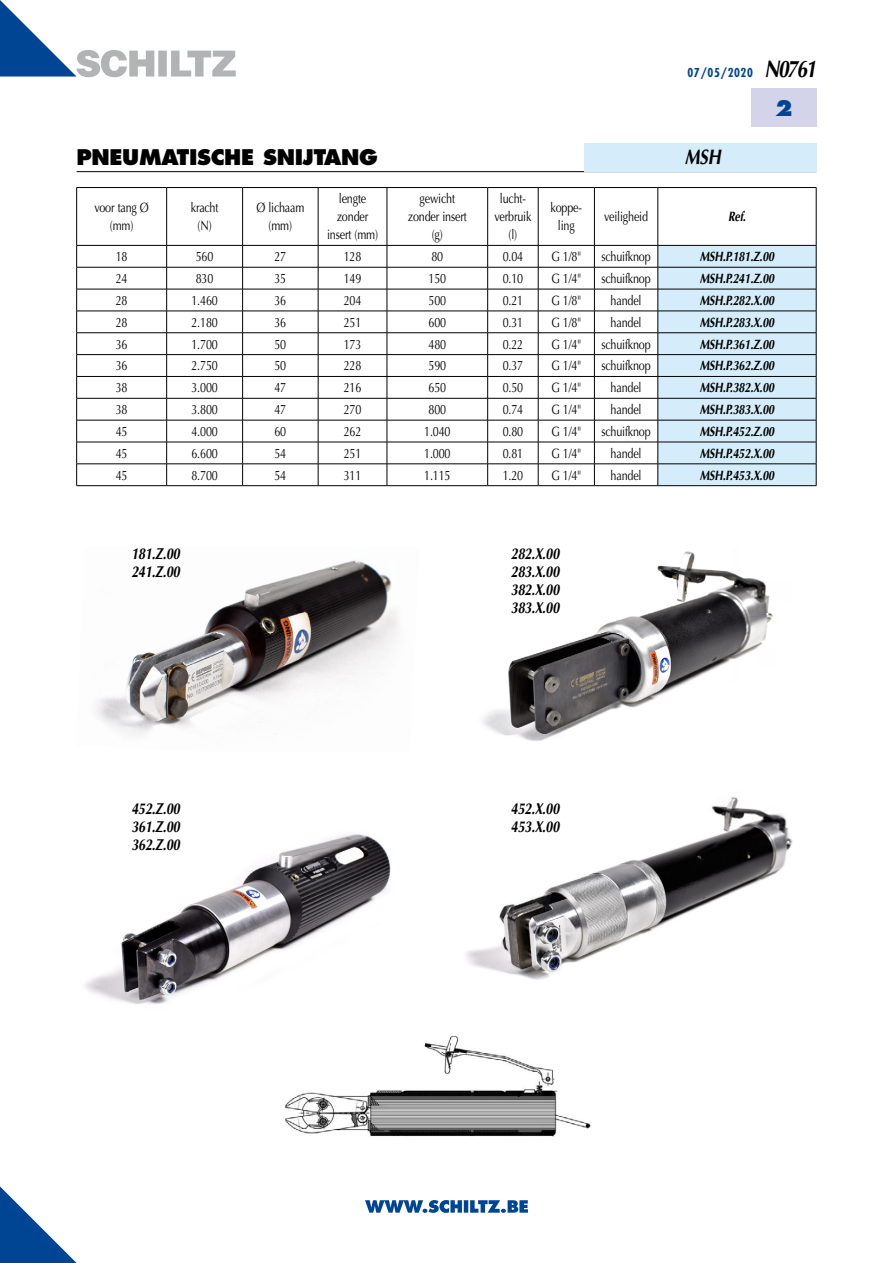
<style>
.page{position:relative;width:893px;height:1263px;background:#fff}
.page>*{position:absolute;margin:0;border:0;box-sizing:border-box;transform-origin:0 0}
.t1{font:800 21px "Futura";letter-spacing:-.015em;color:#000}
.t2{font:italic 700 21px "Optima";color:#000;scale:.8 1}
.t3{font:800 21px "Futura";color:#004494}
.t4{font:italic 700 15.75px/18px "Optima";letter-spacing:-.015em;color:#000;scale:.8 1}
.t5{font:13.5px/18px "Optima";letter-spacing:-.015em;color:#000;text-align:center;scale:.8 1}
.t6{font:italic 700 13.5px "Optima";letter-spacing:-.015em;color:#000;scale:.8 1}
.t7{font:700 condensed 12px "Futura";letter-spacing:.05em;color:#004494}
.s1{font-family:"Optima";font-style:italic;font-stretch:normal;font-size:24px;color:#000}
</style>
<div class="page">
<svg style="left:0;top:1186px;width:77px;height:77px"></svg>
<div style="left:751px;top:89px;width:65px;height:38px;background:#d3d4e9"></div>
<hr style="left:77px;top:171px;width:739px;height:1px;background:#000">
<svg style="left:0;top:0;width:236px;height:77px"></svg>
<svg style="left:365px;top:1200px;width:163px;height:13px"></svg>
<div style="left:584px;top:143px;width:232px;height:28px;background:#d5edfa"></div>
<svg style="left:77px;top:188px;width:581px;height:57px"></svg>
<hr style="left:76px;top:187px;width:91px;height:1px;background:#000">
<hr style="left:76px;top:188px;width:1px;height:57px;background:#000">
<hr style="left:167px;top:187px;width:76px;height:1px;background:#000">
<hr style="left:166px;top:188px;width:1px;height:57px;background:#000">
<hr style="left:243px;top:187px;width:75px;height:1px;background:#000">
<hr style="left:242px;top:188px;width:1px;height:57px;background:#000">
<hr style="left:318px;top:187px;width:69px;height:1px;background:#000">
<hr style="left:318px;top:188px;width:1px;height:57px;background:#000">
<hr style="left:387px;top:187px;width:101px;height:1px;background:#000">
<hr style="left:387px;top:188px;width:1px;height:57px;background:#000">
<hr style="left:488px;top:187px;width:50px;height:1px;background:#000">
<hr style="left:487px;top:188px;width:1px;height:57px;background:#000">
<hr style="left:538px;top:187px;width:56px;height:1px;background:#000">
<hr style="left:538px;top:188px;width:1px;height:57px;background:#000">
<hr style="left:594px;top:187px;width:64px;height:1px;background:#000">
<hr style="left:594px;top:188px;width:1px;height:57px;background:#000">
<hr style="left:658px;top:187px;width:158px;height:1px;background:#000">
<hr style="left:658px;top:188px;width:1px;height:57px;background:#000">
<hr style="left:816px;top:188px;width:1px;height:57px;background:#000">
<svg style="left:76px;top:245px;width:741px;height:241px"></svg>
<img style="left:96px;top:560px;width:303px;height:175px">
<img style="left:482px;top:551px;width:292px;height:190px">
<img style="left:466px;top:797px;width:327px;height:183px">
<img style="left:85px;top:834px;width:306px;height:170px">
<img style="left:285px;top:1036px;width:306px;height:101px">
<p class="t7" style="left:687px;top:65px;width:130px">07/05/2020 <span class="s1">N0761</span></p>
<h1 class="t3" style="left:775px;top:95px;width:19px">2</h1>
<h1 class="t1" style="left:77px;top:144px;width:303px">PNEUMATISCHE SNIJTANG</h1>
<h1 class="t2" style="left:685px;top:145px;width:46px">MSH</h1>
<p class="t5" style="left:94px;top:199px;width:70px">voor tang Ø (mm)</p>
<p class="t5" style="left:191px;top:199px;width:36px">kracht (N)</p>
<p class="t5" style="left:256px;top:199px;width:62px">Ø lichaam (mm)</p>
<p class="t5" style="left:327px;top:190px;width:65px">lengte zonder insert (mm)</p>
<p class="t5" style="left:408px;top:190px;width:75px">gewicht zonder insert (g)</p>
<p class="t5" style="left:494px;top:190px;width:48px">lucht&shy;verbruik (l)</p>
<p class="t5" style="left:550px;top:199px;width:41px">koppe&shy;ling</p>
<p class="t5" style="left:604px;top:208px;width:57px">veiligheid</p>
<p class="t6" style="left:728px;top:209px;width:24px">Ref.</p>
<p class="t5" style="left:116px;top:248px;width:16px">18</p>
<p class="t5" style="left:196px;top:248px;width:24px">560</p>
<p class="t5" style="left:274px;top:248px;width:16px">27</p>
<p class="t5" style="left:344px;top:248px;width:24px">128</p>
<p class="t5" style="left:431px;top:248px;width:16px">80</p>
<p class="t5" style="left:503px;top:248px;width:27px">0.04</p>
<p class="t5" style="left:552px;top:248px;width:38px">G 1/8"</p>
<p class="t5" style="left:601px;top:248px;width:63px">schuifknop</p>
<p class="t6" style="left:700px;top:249px;width:95px">MSH.P.181.Z.00</p>
<p class="t5" style="left:116px;top:270px;width:16px">24</p>
<p class="t5" style="left:196px;top:270px;width:24px">830</p>
<p class="t5" style="left:274px;top:270px;width:16px">35</p>
<p class="t5" style="left:344px;top:270px;width:24px">149</p>
<p class="t5" style="left:428px;top:270px;width:24px">150</p>
<p class="t5" style="left:503px;top:270px;width:27px">0.10</p>
<p class="t5" style="left:552px;top:270px;width:38px">G 1/4"</p>
<p class="t5" style="left:601px;top:270px;width:63px">schuifknop</p>
<p class="t6" style="left:700px;top:271px;width:95px">MSH.P.241.Z.00</p>
<p class="t5" style="left:116px;top:291px;width:16px">28</p>
<p class="t5" style="left:191px;top:291px;width:34px">1.460</p>
<p class="t5" style="left:274px;top:291px;width:16px">36</p>
<p class="t5" style="left:344px;top:291px;width:24px">204</p>
<p class="t5" style="left:428px;top:291px;width:24px">500</p>
<p class="t5" style="left:503px;top:291px;width:27px">0.21</p>
<p class="t5" style="left:552px;top:291px;width:38px">G 1/8"</p>
<p class="t5" style="left:611px;top:291px;width:40px">handel</p>
<p class="t6" style="left:700px;top:292px;width:95px">MSH.P.282.X.00</p>
<p class="t5" style="left:116px;top:313px;width:16px">28</p>
<p class="t5" style="left:191px;top:313px;width:34px">2.180</p>
<p class="t5" style="left:274px;top:313px;width:16px">36</p>
<p class="t5" style="left:344px;top:313px;width:24px">251</p>
<p class="t5" style="left:428px;top:313px;width:24px">600</p>
<p class="t5" style="left:503px;top:313px;width:27px">0.31</p>
<p class="t5" style="left:552px;top:313px;width:38px">G 1/8"</p>
<p class="t5" style="left:611px;top:313px;width:40px">handel</p>
<p class="t6" style="left:700px;top:314px;width:95px">MSH.P.283.X.00</p>
<p class="t5" style="left:116px;top:335px;width:16px">36</p>
<p class="t5" style="left:191px;top:335px;width:34px">1.700</p>
<p class="t5" style="left:274px;top:335px;width:16px">50</p>
<p class="t5" style="left:344px;top:335px;width:24px">173</p>
<p class="t5" style="left:428px;top:335px;width:24px">480</p>
<p class="t5" style="left:503px;top:335px;width:27px">0.22</p>
<p class="t5" style="left:552px;top:335px;width:38px">G 1/4"</p>
<p class="t5" style="left:601px;top:335px;width:63px">schuifknop</p>
<p class="t6" style="left:700px;top:336px;width:95px">MSH.P.361.Z.00</p>
<p class="t5" style="left:116px;top:357px;width:16px">36</p>
<p class="t5" style="left:191px;top:357px;width:34px">2.750</p>
<p class="t5" style="left:274px;top:357px;width:16px">50</p>
<p class="t5" style="left:344px;top:357px;width:24px">228</p>
<p class="t5" style="left:428px;top:357px;width:24px">590</p>
<p class="t5" style="left:503px;top:357px;width:27px">0.37</p>
<p class="t5" style="left:552px;top:357px;width:38px">G 1/4"</p>
<p class="t5" style="left:601px;top:357px;width:63px">schuifknop</p>
<p class="t6" style="left:700px;top:358px;width:95px">MSH.P.362.Z.00</p>
<p class="t5" style="left:116px;top:379px;width:16px">38</p>
<p class="t5" style="left:191px;top:379px;width:34px">3.000</p>
<p class="t5" style="left:274px;top:379px;width:16px">47</p>
<p class="t5" style="left:344px;top:379px;width:24px">216</p>
<p class="t5" style="left:428px;top:379px;width:24px">650</p>
<p class="t5" style="left:503px;top:379px;width:27px">0.50</p>
<p class="t5" style="left:552px;top:379px;width:38px">G 1/4"</p>
<p class="t5" style="left:611px;top:379px;width:40px">handel</p>
<p class="t6" style="left:700px;top:380px;width:95px">MSH.P.382.X.00</p>
<p class="t5" style="left:116px;top:401px;width:16px">38</p>
<p class="t5" style="left:191px;top:401px;width:34px">3.800</p>
<p class="t5" style="left:274px;top:401px;width:16px">47</p>
<p class="t5" style="left:344px;top:401px;width:24px">270</p>
<p class="t5" style="left:428px;top:401px;width:24px">800</p>
<p class="t5" style="left:503px;top:401px;width:27px">0.74</p>
<p class="t5" style="left:552px;top:401px;width:38px">G 1/4"</p>
<p class="t5" style="left:611px;top:401px;width:40px">handel</p>
<p class="t6" style="left:700px;top:402px;width:95px">MSH.P.383.X.00</p>
<p class="t5" style="left:116px;top:423px;width:16px">45</p>
<p class="t5" style="left:191px;top:423px;width:34px">4.000</p>
<p class="t5" style="left:274px;top:423px;width:16px">60</p>
<p class="t5" style="left:344px;top:423px;width:24px">262</p>
<p class="t5" style="left:424px;top:423px;width:34px">1.040</p>
<p class="t5" style="left:503px;top:423px;width:27px">0.80</p>
<p class="t5" style="left:552px;top:423px;width:38px">G 1/4"</p>
<p class="t5" style="left:601px;top:423px;width:63px">schuifknop</p>
<p class="t6" style="left:700px;top:423px;width:95px">MSH.P.452.Z.00</p>
<p class="t5" style="left:116px;top:444px;width:16px">45</p>
<p class="t5" style="left:191px;top:444px;width:34px">6.600</p>
<p class="t5" style="left:274px;top:444px;width:16px">54</p>
<p class="t5" style="left:344px;top:444px;width:24px">251</p>
<p class="t5" style="left:424px;top:444px;width:34px">1.000</p>
<p class="t5" style="left:503px;top:444px;width:27px">0.81</p>
<p class="t5" style="left:552px;top:444px;width:38px">G 1/4"</p>
<p class="t5" style="left:611px;top:444px;width:40px">handel</p>
<p class="t6" style="left:700px;top:445px;width:95px">MSH.P.452.X.00</p>
<p class="t5" style="left:116px;top:466px;width:16px">45</p>
<p class="t5" style="left:191px;top:466px;width:34px">8.700</p>
<p class="t5" style="left:274px;top:466px;width:16px">54</p>
<p class="t5" style="left:344px;top:466px;width:24px">311</p>
<p class="t5" style="left:424px;top:466px;width:34px">1.115</p>
<p class="t5" style="left:503px;top:466px;width:27px">1.20</p>
<p class="t5" style="left:552px;top:466px;width:38px">G 1/4"</p>
<p class="t5" style="left:611px;top:466px;width:40px">handel</p>
<p class="t6" style="left:700px;top:467px;width:95px">MSH.P.453.X.00</p>
<p class="t4" style="left:131px;top:545px;width:62px">181.Z.00<br>241.Z.00</p>
<p class="t4" style="left:511px;top:545px;width:62px;text-align:justify">282.X.00<br>283.X.00<br>382.X.00<br>383.X.00</p>
<p class="t4" style="left:131px;top:799px;width:62px;text-align:justify">452.Z.00<br>361.Z.00<br>362.Z.00</p>
<p class="t4" style="left:511px;top:799px;width:62px">452.X.00<br>453.X.00</p>
</div>
